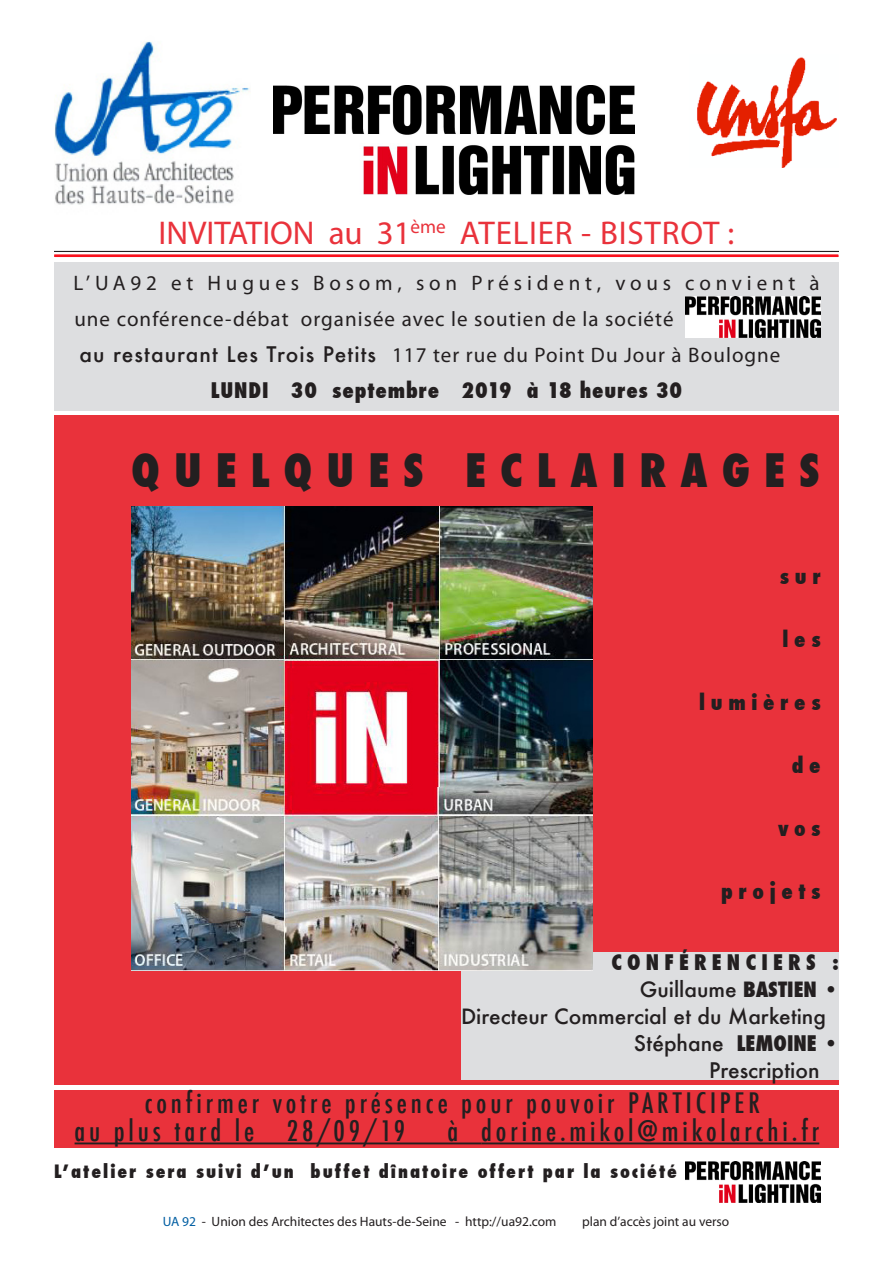
<style>
.page{position:relative;width:893px;height:1263px;background:#fff}
.page>*{position:absolute;margin:0;border:0;box-sizing:border-box;transform-origin:0 0}
.t1{font:800 condensed 45px "Futura";letter-spacing:.31em;color:#231f20}
.t2{font:33px "Myriad Pro";color:#e9323b}
.t3{font:500 condensed 27.6px "Futura";letter-spacing:.14em;color:#231f20}
.t4{font:21px "Myriad Pro";letter-spacing:.05em;color:#231f20}
.t5{font:21px "Myriad Pro";letter-spacing:.23em;color:#231f20}
.t6{font:800 condensed 21px "Futura";letter-spacing:.04em;color:#231f20}
.t7{font:500 21px "Futura";color:#231f20}
.t8{font:800 condensed 21px "Futura";letter-spacing:.25em;color:#231f20}
.t9{font:800 condensed 21px "Futura";letter-spacing:.27em;color:#231f20}
.t10{font:500 20.55px "Futura";color:#231f20}
.t11{font:800 condensed 18px "Futura";letter-spacing:.11em;color:#231f20}
.t12{font:13.5px "Myriad Pro";color:#231f20}
.s1{font-family:"Futura";font-weight:500}
.s2{font-weight:800;font-stretch:condensed}
.s3{color:#005ea2}
</style>
<div class="page">
<div style="left:54px;top:416px;width:785px;height:669px;background:#e9323b"></div>
<img style="left:54px;top:41px;width:196px;height:164px">
<img style="left:697px;top:57px;width:140px;height:111px">
<hr style="left:54px;top:251px;width:785px;height:1px;background:#231f20">
<svg style="left:54px;top:254px;width:785px;height:3px;fill:#fa111d"></svg>
<div style="left:54px;top:262px;width:785px;height:148px;background:#dddee0"></div>
<div style="left:55px;top:1090px;width:784px;height:57px;background:#e9323b"></div>
<hr style="left:75px;top:1142px;width:406px;height:2px;background:#231f20">
<hr style="left:481px;top:1142px;width:338px;height:2px;background:#231f20">
<img style="left:274px;top:85px;width:360px;height:109px">
<img style="left:685px;top:296px;width:136px;height:41px">
<img style="left:685px;top:1161px;width:136px;height:41px">
<img style="left:131px;top:506px;width:461px;height:464px">
<div style="left:461px;top:952px;width:378px;height:128px;background:#dddee0"></div>
<img style="left:432px;top:787px;width:160px;height:184px">
<p class="t2" style="left:158px;top:212px;width:577px">INVITATION au 31<sup>ème</sup> ATELIER - BISTROT :</p>
<p class="t5" style="left:73px;top:270px;width:748px">L’UA92 et Hugues Bosom, son Président, vous convient à</p>
<p class="t4" style="left:74px;top:306px;width:601px">une conférence-débat organisée avec le soutien de la société</p>
<p class="t4" style="left:79px;top:342px;width:703px"><span class="s1">au restaurant Les Trois Petits</span> 117 ter rue du Point Du Jour à Boulogne</p>
<p class="t6" style="left:211px;top:376px;width:473px">LUNDI 30 septembre 2019 à 18 heures 30</p>
<p class="t1" style="left:131px;top:440px;width:690px">QUELQUES ECLAIRAGES</p>
<p class="t8" style="left:780px;top:562px;width:42px">sur</p>
<p class="t8" style="left:782px;top:625px;width:40px">les</p>
<p class="t9" style="left:699px;top:688px;width:123px">lumières</p>
<p class="t8" style="left:792px;top:751px;width:30px">d e</p>
<p class="t8" style="left:778px;top:814px;width:44px">vos</p>
<p class="t9" style="left:721px;top:877px;width:101px">projets</p>
<p class="t8" style="left:611px;top:948px;width:229px">CONFÉRENCIERS :</p>
<p class="t10" style="left:640px;top:975px;width:201px">Guillaume <span class="s2">BASTIEN</span> •</p>
<p class="t10" style="left:461px;top:1002px;width:366px">Directeur Commercial et du Marketing</p>
<p class="t7" style="left:634px;top:1029px;width:207px">Stéphane <span class="s2">LEMOINE</span> •</p>
<p class="t7" style="left:709px;top:1056px;width:112px">Prescription</p>
<p class="t3" style="left:145px;top:1085px;width:617px">confirmer votre présence pour pouvoir PARTICIPER</p>
<p class="t3" style="left:75px;top:1112px;width:332px">au plus tard le 28/09/19</p>
<p class="t3" style="left:447px;top:1112px;width:373px">à dorine.mikol@mikolarchi.fr</p>
<p class="t11" style="left:54px;top:1159px;width:624px">L’atelier sera suivi d’un buffet dînatoire offert par la société</p>
<p class="t12" style="left:163px;top:1213px;width:395px"><span class="s3">UA 92</span> - Union des Architectes des Hauts-de-Seine - http://ua92.com</p>
<p class="t12" style="left:582px;top:1213px;width:149px">plan d’accès joint au verso</p>
</div>
